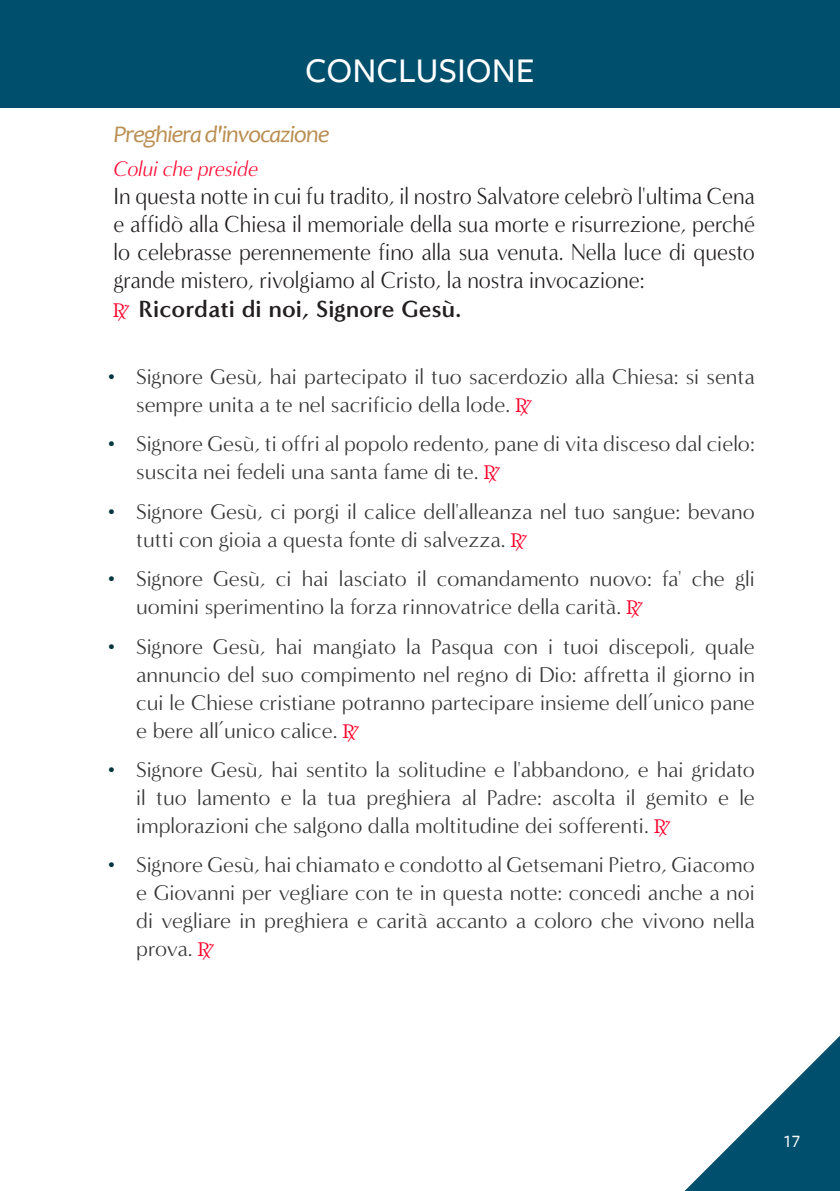
<style>
.page{position:relative;width:840px;height:1191px;background:#fff}
.page>*{position:absolute;margin:0;border:0;box-sizing:border-box;transform-origin:0 0}
.Titolone{font:36px "Freight Sans Medium SC";color:#fff}
.Preghiera{font:24px/28px "Minerva Modern";color:#231f20;text-align:justify;scale:.92 1}
.Risposta{font:700 24px "Minerva Modern";color:#231f20}
.Titoletto_2{font:italic 24px "Candara";letter-spacing:-.05em;color:#bb8f53;scale:1.04 1}
.t1{font:22px/28px "Minerva Modern";color:#363636}
.Il_Presidente{font:italic 21.8px "Minerva Modern";color:#ff0d34;scale:.92 1}
.t2{font:18px "Freight Sans Medium SC";color:#fff;scale:.95 1}
.s1{font-family:"liturgy";font-weight:400;font-size:20px;color:#ff0029}
.s2{color:#01343d}
.s3{font-family:"liturgy";font-size:20px;color:#ff0029}
</style>
<div class="page">
<svg style="left:684px;top:1036px;width:155px;height:155px"></svg>
<div style="left:0;top:0;width:839px;height:108px;background:#004f6c"></div>
<p class="Titolone" style="left:305px;top:51px;width:231px">CONCLUSIONE</p>
<p class="Titoletto_2" style="left:113px;top:119px;width:209px">Preghiera d'invocazione</p>
<p class="Il_Presidente" style="left:113px;top:156px;width:158px">Colui che preside</p>
<p class="Preghiera" style="left:113px;top:182px;width:698px">In questa notte in cui fu tradito, il nostro Salvatore celebrò l'ultima Cena e affidò alla Chiesa il memoriale della sua morte e risurrezione, perché lo celebrasse perennemente fino alla sua venuta. Nella luce di questo grande mistero, rivolgiamo al Cristo, la nostra invocazione:</p>
<p class="Risposta" style="left:113px;top:294px;width:349px"><span class="s1">R/</span> Ricordati di noi, Signore Gesù.</p>
<p class="t1" style="left:136px;top:363px;width:619px;text-indent:-28px"><span class="s2">•</span> Signore Gesù, hai partecipato il tuo sacerdozio alla Chiesa: si senta sempre unita a te nel sacrificio della lode. <span class="s3">R</span></p>
<p class="t1" style="left:136px;top:430px;width:619px;text-indent:-28px"><span class="s2">•</span> Signore Gesù, ti offri al popolo redento, pane di vita disceso dal cielo: suscita nei fedeli una santa fame di te. <span class="s3">R</span></p>
<p class="t1" style="left:136px;top:497px;width:619px;text-indent:-28px"><span class="s2">•</span> Signore Gesù, ci porgi il calice dell'alleanza nel tuo sangue: bevano tutti con gioia a questa fonte di salvezza. <span class="s3">R</span></p>
<p class="t1" style="left:136px;top:565px;width:619px;text-indent:-28px"><span class="s2">•</span> Signore Gesù, ci hai lasciato il comandamento nuovo: fa' che gli uomini sperimentino la forza rinnovatrice della carità. <span class="s3">R</span></p>
<p class="t1" style="left:136px;top:632px;width:620px;text-align:justify;text-indent:-28px"><span class="s2">•</span> Signore Gesù, hai mangiato la Pasqua con i tuoi discepoli, quale annuncio del suo compimento nel regno di Dio: affretta il giorno in cui le Chiese cristiane potranno partecipare insieme dell’unico pane e bere all’unico calice. <span class="s3">R</span></p>
<p class="t1" style="left:136px;top:755px;width:620px;text-align:justify;text-indent:-28px"><span class="s2">•</span> Signore Gesù, hai sentito la solitudine e l'abbandono, e hai gridato il tuo lamento e la tua preghiera al Padre: ascolta il gemito e le implorazioni che salgono dalla moltitudine dei sofferenti. <span class="s3">R</span></p>
<p class="t1" style="left:136px;top:851px;width:620px;text-align:justify;text-indent:-28px"><span class="s2">•</span> Signore Gesù, hai chiamato e condotto al Getsemani Pietro, Giacomo e Giovanni per vegliare con te in questa notte: concedi anche a noi di vegliare in preghiera e carità accanto a coloro che vivono nella prova. <span class="s3">R</span></p>
<p class="t2" style="left:782px;top:1131px;width:19px">17</p>
</div>
